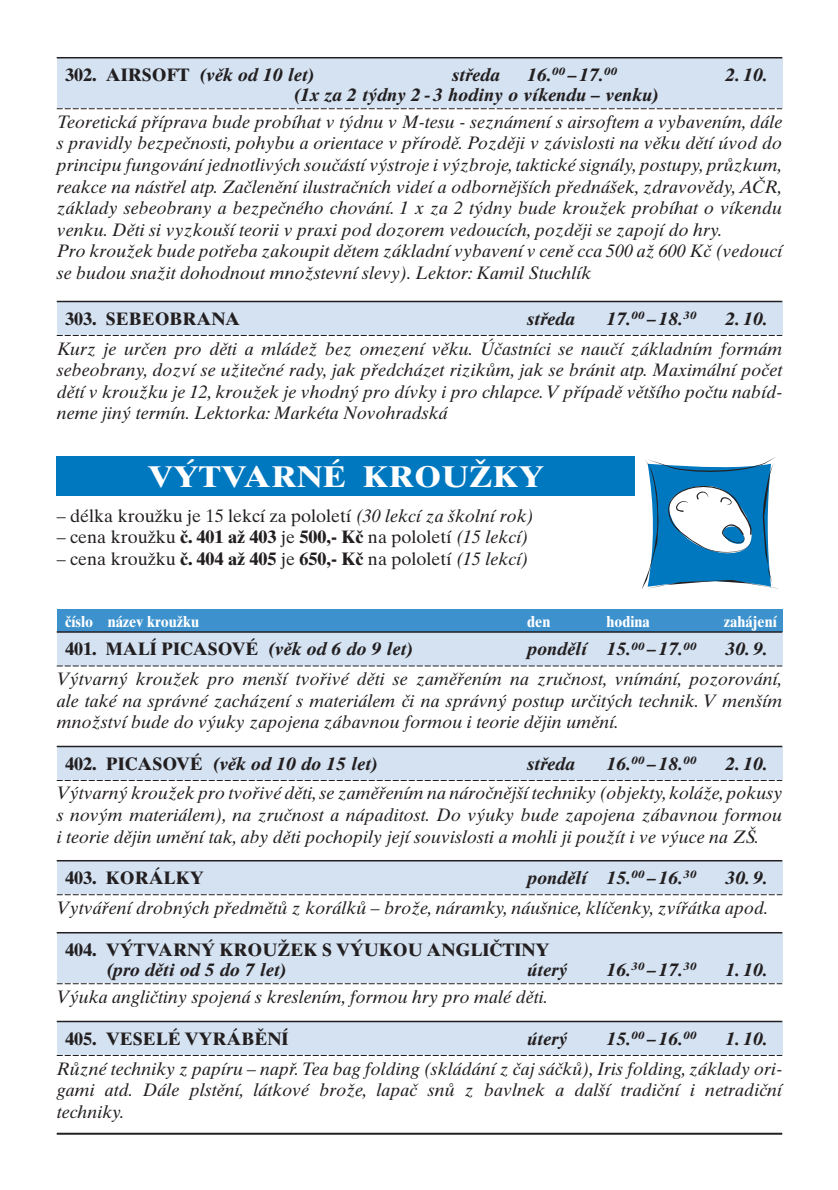
<style>
.page{position:relative;width:838px;height:1190px;background:#fff}
.page>*{position:absolute;margin:0;border:0;box-sizing:border-box;transform-origin:0 0}
.t1{font:700 30px "Times Ten CE";color:#fff;scale:1.1 1}
.t2{font:italic 18px/21.6px "Times Ten CE";color:#231f20;text-align:justify}
.t3{font:italic 700 18px "Times Ten CE";color:#231f20}
.t4{font:18px "Times Ten CE";color:#231f20}
.t5{font:700 18px "Times Ten CE";color:#231f20}
.t6{font:700 16px "Times Ten CE";color:#fff;scale:.9 1}
.s1{font-style:normal}
.s2{font-style:italic}
.s3{font-weight:700}
</style>
<div class="page">
<div style="left:57px;top:746px;width:725px;height:34px;background:#d4e2f2"></div>
<svg style="left:57px;top:780px;width:725px;height:1px"></svg>
<div style="left:57px;top:861px;width:725px;height:34px;background:#d4e2f2"></div>
<svg style="left:57px;top:894px;width:725px;height:1px"></svg>
<hr style="left:57px;top:746px;width:725px;height:1px;background:#231f20">
<hr style="left:57px;top:860px;width:725px;height:1px;background:#231f20">
<div style="left:57px;top:933px;width:725px;height:51px;background:#d4e2f2"></div>
<hr style="left:57px;top:932px;width:725px;height:1px;background:#231f20">
<svg style="left:57px;top:983px;width:725px;height:1px"></svg>
<div style="left:57px;top:1021px;width:725px;height:34px;background:#d4e2f2"></div>
<hr style="left:57px;top:1021px;width:725px;height:1px;background:#231f20">
<svg style="left:57px;top:1055px;width:725px;height:1px"></svg>
<svg style="left:642px;top:457px;width:136px;height:132px"></svg>
<div style="left:57px;top:456px;width:578px;height:40px;background:#0078c0"></div>
<div style="left:57px;top:609px;width:725px;height:23px;background:#3d92ce"></div>
<div style="left:57px;top:632px;width:725px;height:34px;background:#d4e2f2"></div>
<svg style="left:57px;top:666px;width:725px;height:1px"></svg>
<hr style="left:57px;top:631px;width:725px;height:2px;background:#231f20">
<hr style="left:57px;top:1133px;width:725px;height:2px;background:#231f20">
<div style="left:57px;top:301px;width:725px;height:34px;background:#d4e2f2"></div>
<hr style="left:57px;top:301px;width:725px;height:1px;background:#231f20">
<svg style="left:57px;top:335px;width:725px;height:1px"></svg>
<div style="left:57px;top:58px;width:725px;height:51px;background:#d4e2f2"></div>
<hr style="left:57px;top:57px;width:725px;height:1px;background:#231f20">
<svg style="left:57px;top:108px;width:725px;height:1px"></svg>
<p class="t3" style="left:65px;top:67px;width:251px"><span class="s1">302. AIRSOFT</span> (vûk od 10 let)</p>
<p class="t3" style="left:452px;top:67px;width:49px">stfieda</p>
<p class="t3" style="left:527px;top:67px;width:92px">16.<sup>00</sup> –17.<sup>00</sup></p>
<p class="t3" style="left:726px;top:67px;width:44px">2. 10.</p>
<p class="t3" style="left:293px;top:87px;width:368px">(1x za 2 t˘dny 2 - 3 hodiny o víkendu – venku)</p>
<p class="t2" style="left:57px;top:113px;width:727px;text-align:left">Teoretická pfiíprava bude probíhat v t˘dnu v M-tesu - seznámení s airsoftem a vybavením, dále s pravidly bezpeãnosti, pohybu a orientace v pfiírodû. Pozdûji v závislosti na vûku dûtí úvod do principu fungování jednotliv˘ch souãástí v˘stroje i v˘zbroje, taktické signály, postupy, prÛzkum, reakce na nástfiel atp. Zaãlenûní ilustraãních videí a odbornûj‰ích pfiedná‰ek, zdravovûdy, AâR, základy sebeobrany a bezpeãného chování. 1 x za 2 t˘dny bude krouÏek probíhat o víkendu venku. Dûti si vyzkou‰í teorii v praxi pod dozorem vedoucích, pozdûji se zapojí do hry.<br>Pro krouÏek bude potfieba zakoupit dûtem základní vybavení v cenû cca 500 aÏ 600 Kã (vedoucí se budou snaÏit dohodnout mnoÏstevní slevy). Lektor: Kamil Stuchlík</p>
<p class="t5" style="left:65px;top:312px;width:177px">303. SEBEOBRANA</p>
<p class="t3" style="left:527px;top:311px;width:49px">stfieda</p>
<p class="t3" style="left:607px;top:311px;width:92px">17.<sup>00</sup> –18.<sup>30</sup></p>
<p class="t3" style="left:726px;top:311px;width:44px">2. 10.</p>
<p class="t2" style="left:57px;top:339px;width:727px">Kurz je urãen pro dûti a mládeÏ bez omezení vûku. Úãastníci se nauãí základním formám sebeobrany, dozví se uÏiteãné rady, jak pfiedcházet rizikÛm, jak se bránit atp. Maximální poãet dûtí v krouÏku je 12, krouÏek je vhodn˘ pro dívky i pro chlapce. V pfiípadû vût‰ího poãtu nabíd&shy;neme jin˘ termín. Lektorka: Markéta Novohradská</p>
<h1 class="t1" style="left:148px;top:466px;width:362px">V¯TVARNÉ KROUÎKY</h1>
<p class="t4" style="left:57px;top:509px;width:479px">– délka krouÏku je 15 lekcí za pololetí <span class="s2">(30 lekcí za ‰kolní rok)</span></p>
<p class="t4" style="left:57px;top:530px;width:473px">– cena krouÏku <span class="s3">ã. 401 aÏ 403</span> je <span class="s3">500,- Kã</span> na pololetí <span class="s2">(15 lekcí)</span></p>
<p class="t4" style="left:57px;top:552px;width:473px">– cena krouÏku <span class="s3">ã. 404 aÏ 405</span> je <span class="s3">650,- Kã</span> na pololetí <span class="s2">(15 lekcí)</span></p>
<p class="t6" style="left:65px;top:616px;width:150px">ãíslo název krouÏku</p>
<p class="t6" style="left:527px;top:616px;width:27px">den</p>
<p class="t6" style="left:607px;top:616px;width:50px">hodina</p>
<p class="t6" style="left:724px;top:616px;width:60px">zahájení</p>
<p class="t5" style="left:65px;top:642px;width:350px">401. MALÍ PICASOVÉ <span class="s2">(vûk od 6 do 9 let)</span></p>
<p class="t3" style="left:527px;top:642px;width:171px">pondûlí 15.<sup>00</sup> –17.<sup>00</sup></p>
<p class="t3" style="left:726px;top:642px;width:44px">30. 9.</p>
<p class="t2" style="left:57px;top:670px;width:727px">V˘tvarn˘ krouÏek pro men‰í tvofiivé dûti se zamûfiením na zruãnost, vnímání, pozorování, ale také na správné zacházení s materiálem ãi na správn˘ postup urãit˘ch technik. V men‰ím mnoÏství bude do v˘uky zapojena zábavnou formou i teorie dûjin umûní.</p>
<p class="t3" style="left:65px;top:756px;width:314px"><span class="s1">402. PICASOVÉ</span> (vûk od 10 do 15 let)</p>
<p class="t3" style="left:527px;top:756px;width:49px">stfieda</p>
<p class="t3" style="left:607px;top:756px;width:92px">16.<sup>00</sup> –18.<sup>00</sup></p>
<p class="t3" style="left:726px;top:756px;width:44px">2. 10.</p>
<p class="t2" style="left:57px;top:784px;width:727px">V˘tvarn˘ krouÏek pro tvofiivé dûti, se zamûfiením na nároãnûj‰í techniky (objekty, koláÏe, pokusy s nov˘m materiálem), na zruãnost a nápaditost. Do v˘uky bude zapojena zábavnou formou i teorie dûjin umûní tak, aby dûti pochopily její souvislosti a mohli ji pouÏít i ve v˘uce na Z·.</p>
<p class="t5" style="left:65px;top:871px;width:140px">403. KORÁLKY</p>
<p class="t3" style="left:527px;top:871px;width:171px">pondûlí 15.<sup>00</sup> –16.<sup>30</sup></p>
<p class="t3" style="left:726px;top:871px;width:44px">30. 9.</p>
<p class="t2" style="left:57px;top:899px;width:714px">Vytváfiení drobn˘ch pfiedmûtÛ z korálkÛ – broÏe, náramky, náu‰nice, klíãenky, zvífiátka apod.</p>
<p class="t5" style="left:65px;top:943px;width:486px">404. V¯TVARN¯ KROUÎEK S V¯UKOU ANGLIâTINY</p>
<p class="t3" style="left:106px;top:962px;width:183px">(pro dûti od 5 do 7 let)</p>
<p class="t3" style="left:527px;top:962px;width:42px">úter˘</p>
<p class="t3" style="left:607px;top:962px;width:92px">16.<sup>30</sup> –17.<sup>30</sup></p>
<p class="t3" style="left:726px;top:962px;width:44px">1. 10.</p>
<p class="t2" style="left:57px;top:988px;width:493px">V˘uka angliãtiny spojená s kreslením, formou hry pro malé dûti.</p>
<p class="t5" style="left:65px;top:1032px;width:225px">405. VESELÉ VYRÁBùNÍ</p>
<p class="t3" style="left:527px;top:1031px;width:42px">úter˘</p>
<p class="t3" style="left:607px;top:1031px;width:92px">15.<sup>00</sup> –16.<sup>00</sup></p>
<p class="t3" style="left:726px;top:1031px;width:44px">1. 10.</p>
<p class="t2" style="left:57px;top:1059px;width:727px">RÛzné techniky z papíru – napfi.Tea bag folding (skládání z ãaj sáãkÛ), Iris folding, základy ori&shy;gami atd. Dále plstûní, látkové broÏe, lapaã snÛ z bavlnek a dal‰í tradiãní i netradiãní techniky.</p>
</div>
